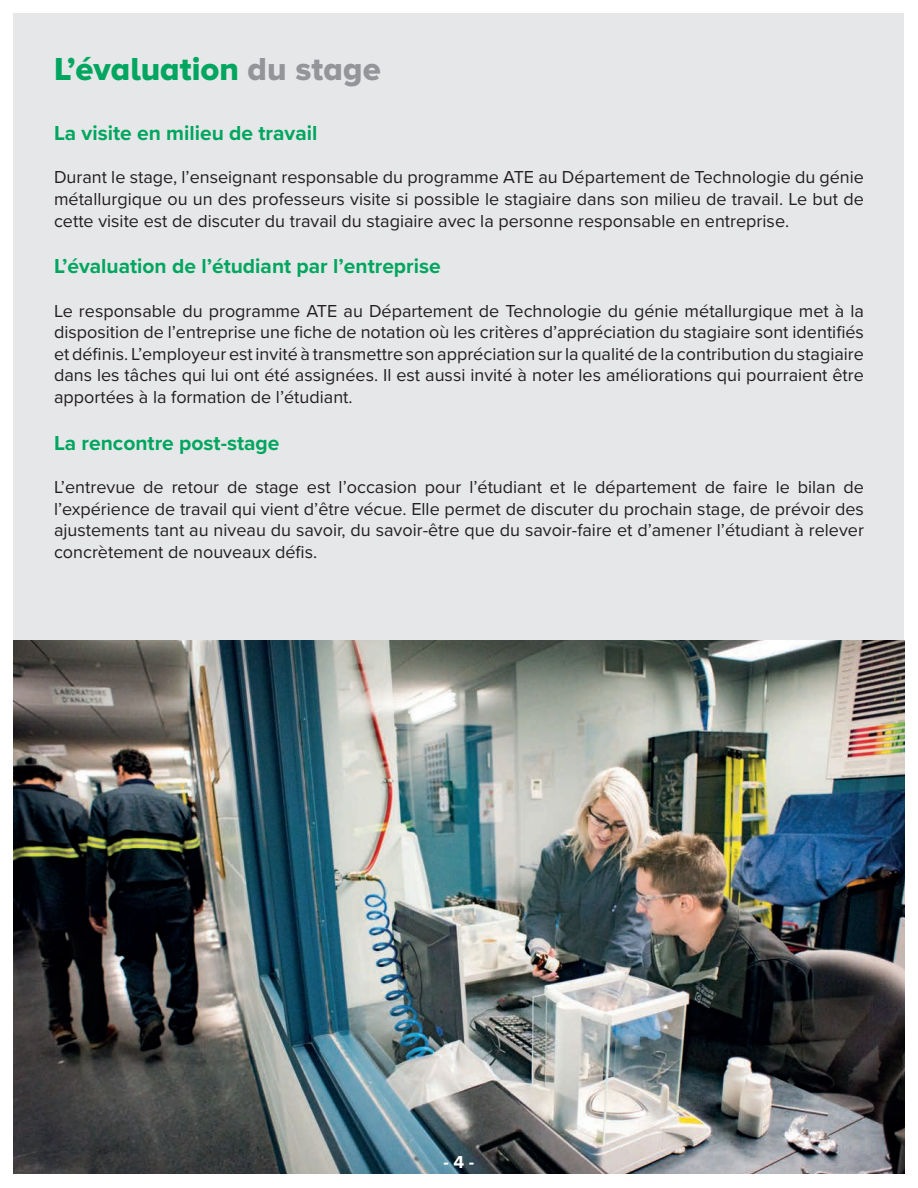
<style>
.page{position:relative;width:918px;height:1188px;background:#fff}
.page>*{position:absolute;margin:0;border:0;box-sizing:border-box;transform-origin:0 0}
.t1{font:33px "Proxima Nova A Extrabld";color:#00a65f}
.t2{font:700 21px "Proxima Nova";color:#00a65f}
.t3{font:18px/21.6px "Proxima Nova";color:#231f20;text-align:justify}
.t4{font:700 18px "Proxima Nova A";color:#fff}
.s1{color:#939598}
</style>
<div class="page">
<div style="left:14px;top:14px;width:890px;height:748px;background:#e6e7e9"></div>
<img style="left:14px;top:641px;width:890px;height:533px">
<h1 class="t1" style="left:54px;top:50px;width:329px">L’évaluation <span class="s1">du stage</span></h1>
<p class="t2" style="left:54px;top:117px;width:265px">La visite en milieu de travail</p>
<p class="t3" style="left:54px;top:166px;width:812px">Durant le stage, l’enseignant responsable du programme ATE au Département de Technologie du génie métallurgique ou un des professeurs visite si possible le stagiaire dans son milieu de travail. Le but de cette visite est de discuter du travail du stagiaire avec la personne responsable en entreprise.</p>
<p class="t2" style="left:54px;top:251px;width:388px">L’évaluation de l’étudiant par l’entreprise</p>
<p class="t3" style="left:54px;top:299px;width:812px">Le responsable du programme ATE au Département de Technologie du génie métallurgique met à la disposition de l’entreprise une fiche de notation où les critères d’appréciation du stagiaire sont identifiés et définis. L’employeur est invité à transmettre son appréciation sur la qualité de la contribution du stagiaire dans les tâches qui lui ont été assignées. Il est aussi invité à noter les améliorations qui pourraient être apportées à la formation de l’étudiant.</p>
<p class="t2" style="left:54px;top:427px;width:227px">La rencontre post-stage</p>
<p class="t3" style="left:54px;top:475px;width:812px">L’entrevue de retour de stage est l’occasion pour l’étudiant et le département de faire le bilan de l’expérience de travail qui vient d’être vécue. Elle permet de discuter du prochain stage, de prévoir des ajustements tant au niveau du savoir, du savoir-être que du savoir-faire et d’amener l’étudiant à relever concrètement de nouveaux défis.</p>
<p class="t4" style="left:444px;top:1151px;width:32px">- 4 -</p>
</div>
